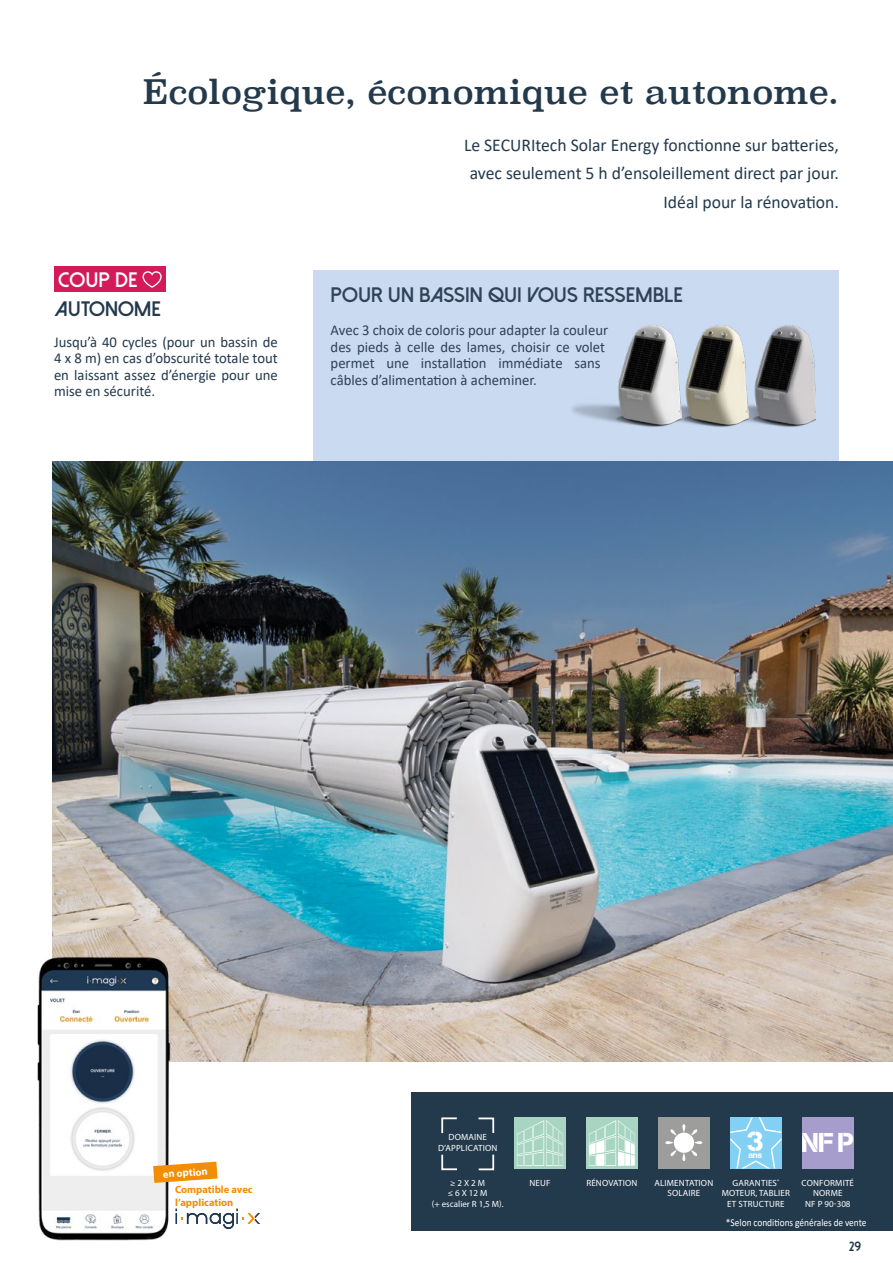
<style>
.page{position:relative;width:893px;height:1263px;background:#fff}
.page>*{position:absolute;margin:0;border:0;box-sizing:border-box;transform-origin:0 0}
.Titre_double_page_D{font:33px "Superclarendon";color:#23394c}
.t1{font:27.75px "Capture Smallz Clean";color:#fff}
.t2{font:27.15px "Capture Smallz Clean";color:#fff}
.Sous-titre_Dolce_Vit{font:800 21px "Dolce Vita";color:#23394c}
.t3{font:800 21px "Dolce Vita";color:#fff}
.Texte_intro{font:18px "Calibri";color:#23394c}
.Texte_contenu{font:15px/16.5px "Calibri";color:#23394c}
.t4{font:800 13.5px "Dolce Vita";color:#23394c}
._2019_LG_courant_D{font:10.5px "Calibri";color:#fff;scale:.9 1}
.Titre_double_page_D-2{font:700 10.5px/12.6px "Myriad Pro";color:#f18e04}
.Titre_double_page_D-3{font:700 10.5px "Myriad Pro";color:#fff}
._2018_TXT_picto_pt_C{font:9px/10.5px "Myriad Pro";letter-spacing:.02em;color:#fff;text-align:center}
._2018_TXT_picto_pt_C-2{font:9px/10.5px "Myriad Pro";color:#fff;text-align:center}
.t5{font:8.55px "Capture Smallz Clean";color:#fff}
</style>
<div class="page">
<div style="left:314px;top:270px;width:525px;height:265px;background:#c8d9f1"></div>
<div style="left:54px;top:266px;width:112px;height:26px;background:#d51a5a"></div>
<svg style="left:142px;top:271px;width:20px;height:17px"></svg>
<div style="left:411px;top:1092px;width:482px;height:138px;background:#23394c"></div>
<img style="left:53px;top:461px;width:840px;height:600px">
<svg style="left:441px;top:1117px;width:16px;height:17px"></svg>
<svg style="left:478px;top:1117px;width:17px;height:16px"></svg>
<svg style="left:478px;top:1154px;width:17px;height:17px"></svg>
<svg style="left:441px;top:1154px;width:16px;height:17px"></svg>
<svg style="left:514px;top:1117px;width:51px;height:51px;background:#b1dac9"></svg>
<svg style="left:586px;top:1117px;width:51px;height:51px;background:#c0e1d3"></svg>
<div style="left:658px;top:1117px;width:51px;height:51px;background:#9d9d9c"></div>
<div style="left:674px;top:1132px;width:20px;height:21px;background:#fff;border-radius:50%"></div>
<svg style="left:682px;top:1124px;width:3px;height:8px"></svg>
<svg style="left:665px;top:1141px;width:9px;height:3px"></svg>
<svg style="left:694px;top:1141px;width:8px;height:3px"></svg>
<svg style="left:670px;top:1129px;width:6px;height:6px"></svg>
<svg style="left:691px;top:1150px;width:6px;height:6px"></svg>
<svg style="left:670px;top:1150px;width:15px;height:11px"></svg>
<svg style="left:691px;top:1129px;width:6px;height:6px"></svg>
<svg style="left:730px;top:1117px;width:51px;height:51px;background:#8dd3f5"></svg>
<div style="left:802px;top:1117px;width:51px;height:51px;background:#a69dcd"></div>
<img style="left:748px;top:325px;width:68px;height:102px">
<img style="left:681px;top:325px;width:67px;height:102px">
<img style="left:572px;top:325px;width:109px;height:102px">
<img style="left:37px;top:952px;width:139px;height:289px">
<svg style="left:175px;top:1208px;width:85px;height:21px"></svg>
<svg style="left:153px;top:1162px;width:65px;height:21px"></svg>
<p class="Titre_double_page_D" style="left:143px;top:70px;width:698px">Écologique, économique et autonome.</p>
<p class="Texte_intro" style="left:464px;top:133px;width:376px">Le SECURItech Solar Energy fonctionne sur batteries,</p>
<p class="Texte_intro" style="left:470px;top:161px;width:371px">avec seulement 5 h d’ensoleillement direct par jour.</p>
<p class="Texte_intro" style="left:663px;top:189px;width:177px">Idéal pour la rénovation.</p>
<h3 class="t3" style="left:58px;top:269px;width:81px">COUP DE</h3>
<p class="Sous-titre_Dolce_Vit" style="left:54px;top:298px;width:108px">AUTONOME</p>
<p class="Texte_contenu" style="left:54px;top:333px;width:225px;text-align:justify">Jusqu’à 40 cycles (pour un bassin de 4 x 8 m) en cas d’obscurité totale tout en laissant assez d’énergie pour une mise en sécurité.</p>
<h3 class="Sous-titre_Dolce_Vit" style="left:331px;top:284px;width:354px">POUR UN BASSIN QUI VOUS RESSEMBLE</h3>
<p class="Texte_contenu" style="left:331px;top:322px;width:279px">Avec 3 choix de coloris pour adapter la couleur des pieds à celle des lames, choisir ce volet permet une installation immédiate sans câbles d’alimentation à acheminer.</p>
<p class="Titre_double_page_D-3" style="left:162px;top:1167px;width:47px;rotate:-4deg">en option</p>
<p class="Titre_double_page_D-2" style="left:175px;top:1183px;width:79px">Compatible avec l’application</p>
<p class="_2018_TXT_picto_pt_C" style="left:438px;top:1132px;width:61px">DOMAINE<br>D’APPLICATION</p>
<p class="t1" style="left:748px;top:1126px;width:18px">3</p>
<p class="t5" style="left:748px;top:1151px;width:15px">ans</p>
<p class="t2" style="left:802px;top:1128px;width:54px">NFP</p>
<p class="_2018_TXT_picto_pt_C-2" style="left:432px;top:1177px;width:73px">≥ 2 X 2 M<br>≤ 6 X 12 M<br>(+ escalier R 1,5 M).</p>
<p class="_2018_TXT_picto_pt_C" style="left:529px;top:1177px;width:23px">NEUF</p>
<p class="_2018_TXT_picto_pt_C" style="left:586px;top:1177px;width:53px">RÉNOVATION</p>
<p class="_2018_TXT_picto_pt_C" style="left:654px;top:1177px;width:60px">ALIMENTATION<br>SOLAIRE</p>
<p class="_2018_TXT_picto_pt_C" style="left:722px;top:1177px;width:70px">GARANTIES<sup>*<br></sup>MOTEUR, TABLIER<br>ET STRUCTURE</p>
<p class="_2018_TXT_picto_pt_C" style="left:802px;top:1177px;width:54px">CONFORMITÉ<br>NORME<br>NF P 90-308</p>
<p class="_2019_LG_courant_D" style="left:726px;top:1216px;width:158px">*Selon conditions générales de vente</p>
<p class="t4" style="left:849px;top:1240px;width:14px">29</p>
</div>
